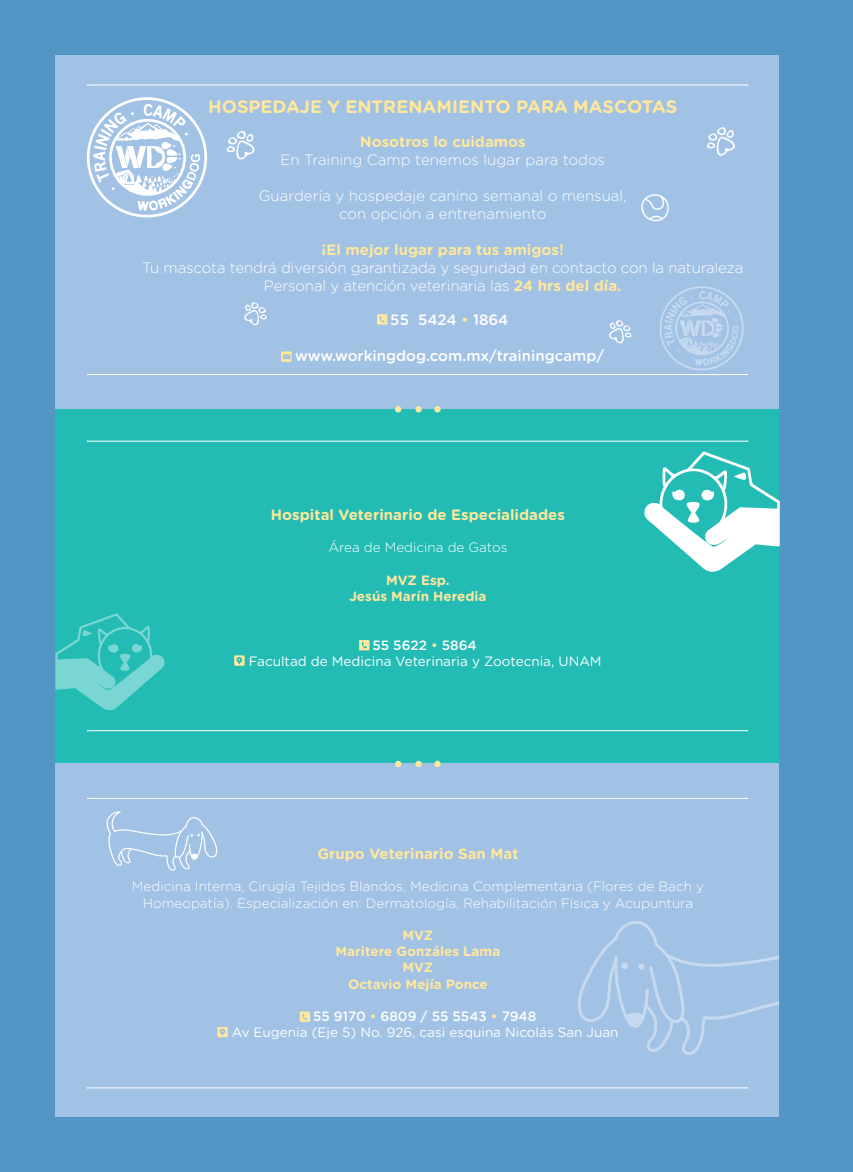
<style>
.page{position:relative;width:853px;height:1172px;background:#5395c5}
.page>*{position:absolute;margin:0;border:0;box-sizing:border-box;transform-origin:0 0}
.t1{font:700 18px "Gotham Rounded";color:#ffe89c}
.t2{font:300 15px "Gotham Rounded";letter-spacing:-.01em;color:#fff}
.t3{font:700 15px "Gotham Rounded";color:#ffe89c}
.t4{font:500 15px "Gotham Rounded";color:#fff}
.t5{font:300 13.5px "Gotham Rounded";color:#fff}
.t6{font:13.5px "Gotham Rounded";color:#fff}
.t7{font:700 13.5px "Gotham Rounded";color:#ffe89c}
.t8{font:500 13.5px "Gotham Rounded";color:#fff}
.s1{font-weight:700;color:#ffe89c}
.s2{color:#ffe89c}
</style>
<div class="page">
<div style="left:55px;top:763px;width:724px;height:354px;background:#a1c1e5"></div>
<div style="left:55px;top:409px;width:724px;height:354px;background:#22bcb5"></div>
<div style="left:415px;top:761px;width:7px;height:6px;background:#ffe89c;border-radius:50%"></div>
<div style="left:434px;top:761px;width:7px;height:6px;background:#ffe89c;border-radius:50%"></div>
<svg style="left:395px;top:761px;width:6px;height:6px"></svg>
<svg style="left:359px;top:640px;width:10px;height:10px"></svg>
<svg style="left:234px;top:655px;width:11px;height:11px"></svg>
<svg style="left:300px;top:1011px;width:10px;height:11px"></svg>
<svg style="left:217px;top:1027px;width:11px;height:10px"></svg>
<hr style="left:88px;top:441px;width:659px;height:1px;background:#fff">
<hr style="left:88px;top:798px;width:659px;height:1px;background:#fff">
<hr style="left:88px;top:730px;width:659px;height:1px;background:#fff">
<hr style="left:88px;top:1087px;width:659px;height:1px;background:#fff">
<div style="left:55px;top:55px;width:724px;height:354px;background:#a1c1e5"></div>
<svg style="left:377px;top:314px;width:10px;height:11px"></svg>
<svg style="left:281px;top:351px;width:11px;height:11px"></svg>
<hr style="left:88px;top:85px;width:659px;height:1px;background:#fff">
<hr style="left:88px;top:374px;width:659px;height:1px;background:#fff">
<svg style="left:106px;top:811px;width:112px;height:60px"></svg>
<svg style="left:578px;top:921px;width:201px;height:134px"></svg>
<svg style="left:644px;top:452px;width:136px;height:120px"></svg>
<svg style="left:55px;top:613px;width:109px;height:98px"></svg>
<div style="left:415px;top:406px;width:7px;height:6px;background:#ffe89c;border-radius:50%"></div>
<div style="left:434px;top:406px;width:7px;height:6px;background:#ffe89c;border-radius:50%"></div>
<svg style="left:395px;top:406px;width:6px;height:6px"></svg>
<svg style="left:87px;top:97px;width:120px;height:120px"></svg>
<svg style="left:659px;top:286px;width:89px;height:89px"></svg>
<svg style="left:641px;top:194px;width:28px;height:27px"></svg>
<svg style="left:707px;top:127px;width:28px;height:29px"></svg>
<svg style="left:226px;top:131px;width:29px;height:29px"></svg>
<svg style="left:244px;top:302px;width:23px;height:24px"></svg>
<svg style="left:609px;top:320px;width:23px;height:24px"></svg>
<p class="t1" style="left:208px;top:93px;width:471px">HOSPEDAJE Y ENTRENAMIENTO PARA MASCOTAS</p>
<p class="t3" style="left:360px;top:131px;width:167px">Nosotros lo cuidamos</p>
<p class="t2" style="left:280px;top:150px;width:326px">En Training Camp tenemos lugar para todos</p>
<p class="t2" style="left:259px;top:186px;width:369px">Guardería y hospedaje canino semanal o mensual,</p>
<p class="t2" style="left:339px;top:204px;width:209px">con opción a entrenamiento</p>
<p class="t3" style="left:322px;top:239px;width:244px">¡El mejor lugar para tus amigos!</p>
<p class="t2" style="left:142px;top:258px;width:603px">Tu mascota tendrá diversión garantizada y seguridad en contacto con la naturaleza</p>
<p class="t2" style="left:264px;top:276px;width:359px">Personal y atención veterinaria las <span class="s1">24 hrs del día.</span></p>
<p class="t4" style="left:390px;top:309px;width:120px">55 5424 <span class="s2">•</span> 1864</p>
<p class="t4" style="left:295px;top:345px;width:311px">www.workingdog.com.mx/trainingcamp/</p>
<p class="t3" style="left:271px;top:504px;width:296px">Hospital Veterinario de Especialidades</p>
<p class="t5" style="left:328px;top:538px;width:181px">Área de Medicina de Gatos</p>
<p class="t7" style="left:386px;top:570px;width:65px">MVZ Esp.</p>
<p class="t7" style="left:349px;top:586px;width:139px">Jesús Marín Heredia</p>
<p class="t8" style="left:372px;top:635px;width:106px">55 5622 <span class="s2">•</span> 5864</p>
<p class="t6" style="left:249px;top:652px;width:354px">Facultad de Medicina Veterinaria y Zootecnia, UNAM</p>
<p class="t3" style="left:317px;top:843px;width:203px">Grupo Veterinario San Mat</p>
<p class="t5" style="left:132px;top:877px;width:573px">Medicina Interna, Cirugía Tejidos Blandos, Medicina Complementaria (Flores de Bach y</p>
<p class="t5" style="left:143px;top:894px;width:552px">Homeopatía). Especialización en: Dermatología, Rehabilitación Física y Acupuntura</p>
<p class="t7" style="left:402px;top:925px;width:32px">MVZ</p>
<p class="t7" style="left:336px;top:941px;width:166px">Maritere Gonzáles Lama</p>
<p class="t7" style="left:402px;top:958px;width:32px">MVZ</p>
<p class="t7" style="left:348px;top:974px;width:141px">Octavio Mejía Ponce</p>
<p class="t8" style="left:313px;top:1006px;width:225px">55 9170 <span class="s2">•</span> 6809 / 55 5543 <span class="s2">•</span> 7948</p>
<p class="t6" style="left:232px;top:1023px;width:388px">Av Eugenia (Eje 5) No. 926, casi esquina Nicolás San Juan</p>
</div>
